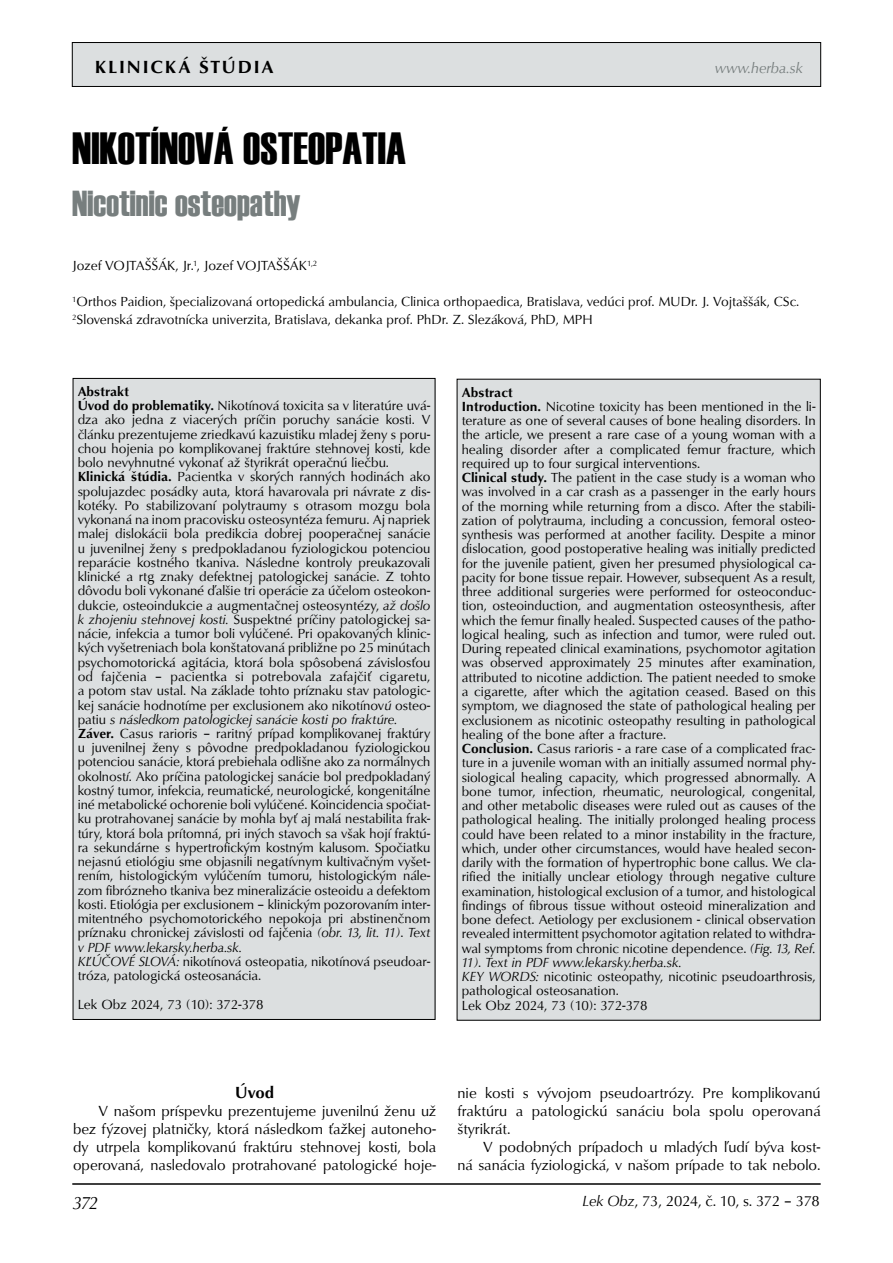
<style>
.page{position:relative;width:893px;height:1263px;background:#fff}
.page>*{position:absolute;margin:0;border:0;box-sizing:border-box;transform-origin:0 0}
.t1{font:45px "Haettenschweiler";color:#000}
.t2{font:36px "Haettenschweiler";color:#777e7e}
.t3{font:700 18px "URW Classico TEE";letter-spacing:.1em;color:#000}
.t4{font:italic 18px "URW Classico TEE";color:#000}
.t5{font:700 16.5px "URW Classico TEE";color:#000}
.t6{font:15px/18px "URW Classico TEE";color:#000;text-align:justify}
.t7{font:italic 15px "URW Classico TEE";color:#777e7e}
.t8{font:13.5px/14.2px "URW Classico TEE";color:#000}
.s1{font-weight:700}
.s2{font-style:italic}
</style>
<div class="page">
<div style="left:72px;top:43px;width:749px;height:43px;background:#dcdfe0"></div>
<div style="left:72px;top:42px;width:749px;height:45px;border:1px solid #000"></div>
<hr style="left:72px;top:1183px;width:749px;height:2px;background:#000">
<div style="left:73px;top:378px;width:362px;height:641px;background:#dcdfe0"></div>
<div style="left:457px;top:379px;width:363px;height:641px;background:#dcdfe0"></div>
<h3 class="t3" style="left:95px;top:56px;width:180px">KLINICKÁ ŠTÚDIA</h3>
<p class="t7" style="left:715px;top:59px;width:90px">www.herba.sk</p>
<h1 class="t1" style="left:72px;top:117px;width:335px">NIKOTÍNOVÁ OSTEOPATIA</h1>
<h2 class="t2" style="left:72px;top:179px;width:230px">Nicotinic osteopathy</h2>
<p class="t8" style="left:72px;top:259px;width:246px">Jozef VOJTAŠŠÁK, Jr.<sup>1</sup>, Jozef VOJTAŠŠÁK<sup>1,2</sup></p>
<p class="t8" style="left:72px;top:293px;width:729px;line-height:18px"><sup>1</sup>Orthos Paidion, špecializovaná ortopedická ambulancia, Clinica orthopaedica, Bratislava, vedúci prof. MUDr. J. Vojtaššák, CSc.<br><sup>2</sup>Slovenská zdravotnícka univerzita, Bratislava, dekanka prof. PhDr. Z. Slezáková, PhD, MPH</p>
<p class="t8" style="left:78px;top:384px;width:354px"><span class="s1">Abstrakt<br>Úvod do problematiky.</span> Nikotínová toxicita sa v literatúre uvá&shy;dza ako jedna z viacerých príčin poruchy sanácie kosti. V článku prezentujeme zriedkavú kazuistiku mladej ženy s poru&shy;chou hojenia po komplikovanej fraktúre stehnovej kosti, kde bolo nevyhnutné vykonať až štyrikrát operačnú liečbu.<br><span class="s1">Klinická štúdia.</span> Pacientka v skorých ranných hodinách ako spolujazdec posádky auta, ktorá havarovala pri návrate z dis&shy;kotéky. Po stabilizovaní polytraumy s otrasom mozgu bola vykonaná na inom pracovisku osteosyntéza femuru. Aj napriek malej dislokácii bola predikcia dobrej pooperačnej sanácie u juvenilnej ženy s predpokladanou fyziologickou potenciou reparácie kostného tkaniva. Následne kontroly preukazovali klinické a rtg znaky defektnej patologickej sanácie. Z tohto dôvodu boli vykonané ďalšie tri operácie za účelom osteokon&shy;dukcie, osteoindukcie <span class="s2">a</span> augmentačnej osteosyntézy, <span class="s2">až došlo k zhojeniu stehnovej kosti.</span> Suspektné príčiny patologickej sa&shy;nácie, infekcia a tumor boli vylúčené. Pri opakovaných klinic&shy;kých vyšetreniach bola konštatovaná približne po 25 minútach psychomotorická agitácia, ktorá bola spôsobená závislosťou od fajčenia – pacientka si potrebovala zafajčiť cigaretu, a potom stav ustal. Na základe tohto príznaku stav patologic&shy;kej sanácie hodnotíme per exclusionem ako nikotínov<span class="s2">ú</span> osteo&shy;patiu <span class="s2">s následkom patologickej sanácie kosti po fraktúre.<br></span><span class="s1">Záver.</span> Casus rarioris – raritný prípad komplikovanej fraktúry u juvenilnej ženy s pôvodne predpokladanou fyziologickou potenciou sanácie, ktorá prebiehala odlišne ako za normálnych okolnost<span class="s2">í</span>. Ako príčina patologickej sanácie bol predpokladaný kostný tumor, infekcia, reumatické, neurologické, kongenitálne iné metabolické ochorenie boli vylúčené. Koincidencia spočiat&shy;ku protrahovanej sanácie by mohla byť aj malá nestabilita frak&shy;túry, ktorá bola prítomná, pri iných stavoch sa však hojí fraktú&shy;ra sekundárne s hypertrofickým kostným kalusom. Spočiatku nejasnú etiológiu sme objasnili negatívnym kultivačným vyšet&shy;rením, histologickým vylúčením tumoru, histologickým nále&shy;zom fibrózneho tkaniva bez mineralizácie osteoidu a defektom kosti. Etiológia per exclusionem – klinickým pozorovaním inter&shy;mitentného psychomotorického nepokoja pri abstinenčnom príznaku chronickej závislosti od fajčenia <span class="s2">(obr. 13, lit. 11)</span>. <span class="s2">Text v PDF www.lekarsky.herba.sk.<br>KĽÚČOVÉ SLOVÁ:</span> nikotínová osteopatia, nikotínová pseudoar&shy;tróza, patologická osteosanácia.</p>
<p class="t8" style="left:78px;top:997px;width:187px">Lek Obz 2024, 73 (10): 372-378</p>
<p class="t8" style="left:462px;top:385px;width:355px"><span class="s1">Abstract<br>Introduction.</span> Nicotine toxicity has been mentioned in the li&shy;terature as one of several causes of bone healing disorders. In the article, we present a rare case of a young woman with a healing disorder after a complicated femur fracture, which required up to four surgical interventions.<br><span class="s1">Clinical study.</span> The patient in the case study is a woman who was involved in a car crash as a passenger in the early hours of the morning while returning from a disco. After the stabili&shy;zation of polytrauma, including a concussion, femoral osteo&shy;synthesis was performed at another facility. Despite a minor dislocation, good postoperative healing was initially predicted for the juvenile patient, given her presumed physiological ca&shy;pacity for bone tissue repair. However, subsequent As a result, three additional surgeries were performed for osteoconduc&shy;tion, osteoinduction, and augmentation osteosynthesis, after which the femur finally healed. Suspected causes of the patho&shy;logical healing, such as infection and tumor, were ruled out.<br>During repeated clinical examinations, psychomotor agitation was observed approximately 25 minutes after examination, attributed to nicotine addiction. The patient needed to smoke a cigarette, after which the agitation ceased. Based on this symptom, we diagnosed the state of pathological healing per exclusionem as nicotinic osteopathy resulting in pathological healing of the bone after a fracture.<br><span class="s1">Conclusion.</span> Casus rarioris - a rare case of a complicated frac&shy;ture in a juvenile woman with an initially assumed normal phy&shy;siological healing capacity, which progressed abnormally. A bone tumor, infection, rheumatic, neurological, congenital, and other metabolic diseases were ruled out as causes of the pathological healing. The initially prolonged healing process could have been related to a minor instability in the fracture, which, under other circumstances, would have healed secon&shy;darily with the formation of hypertrophic bone callus. We cla&shy;rified the initially unclear etiology through negative culture examination, histological exclusion of a tumor, and histological findings of fibrous tissue without osteoid mineralization and bone defect. Aetiology per exclusionem - clinical observation revealed intermittent psychomotor agitation related to withdra&shy;wal symptoms from chronic nicotine dependence. <span class="s2">(Fig. 13, Ref.<br>11)</span>. <span class="s2">Text in PDF www.lekarsky.herba.sk.<br>KEY WORDS:</span> nicotinic osteopathy, nicotinic pseudoarthrosis, pathological osteosanation.<br>Lek Obz 2024, 73 (10): 372-378</p>
<p class="t5" style="left:235px;top:1082px;width:41px">Úvod</p>
<p class="t6" style="left:73px;top:1102px;width:365px;text-indent:26px">V našom príspevku prezentujeme juvenilnú ženu už bez fýzovej platničky, ktorá následkom ťažkej autoneho&shy;dy utrpela komplikovanú fraktúru stehnovej kosti, bola operovaná, nasledovalo protrahované patologické hoje-</p>
<h3 class="t4" style="left:73px;top:1191px;width:27px">372</h3>
<p class="t6" style="left:457px;top:1084px;width:365px">nie kosti s vývojom pseudoartrózy. Pre komplikovanú fraktúru a patologickú sanáciu bola spolu operovaná štyrikrát.</p>
<p class="t6" style="left:457px;top:1138px;width:365px;text-align:right">V podobných prípadoch u mladých ľudí býva kost-<br>ná sanácia fyziologická, v našom prípade to tak nebolo.</p>
<p class="t6" style="left:582px;top:1192px;width:239px"><span class="s2">Lek Obz</span>, 73, 2024, č. 10, s. 372 – 378</p>
</div>
